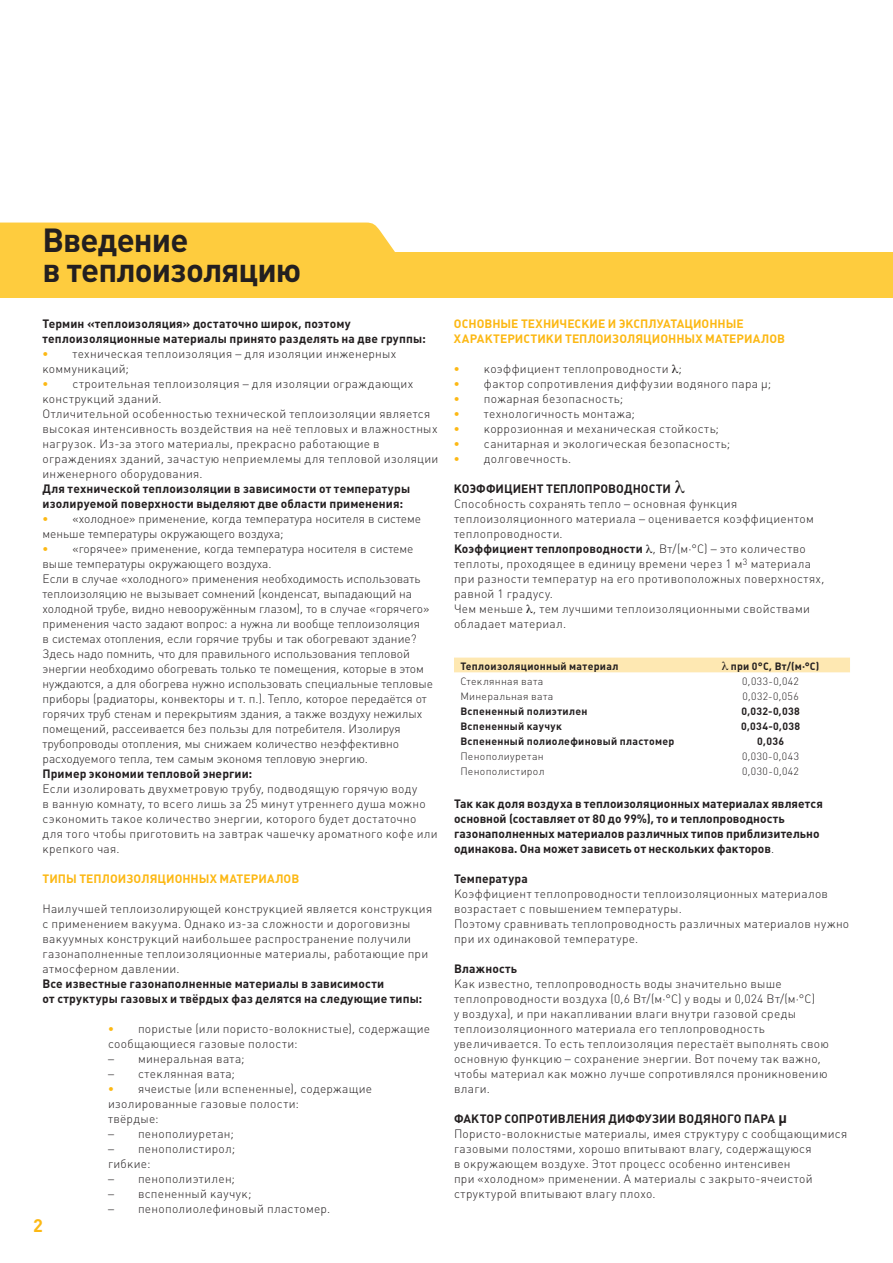
<style>
.page{position:relative;width:893px;height:1263px;background:#fff}
.page>*{position:absolute;margin:0;border:0;box-sizing:border-box;transform-origin:0 0}
.t1{font:700 33px/30px "Plumb";letter-spacing:-.03em;color:#231f20}
.t2{font:700 18px "Plumb";color:#fcb814}
.t3{font:300 12px/15px "Plumb";letter-spacing:.02em;color:#231f20}
.t4{font:300 12px/15px "Plumb";color:#231f20}
.t5{font:700 12px/15px "Plumb";letter-spacing:.01em;color:#231f20}
.t6{font:700 12px/15px "Plumb";color:#fcb814}
.t7{font:700 10.5px "Plumb";letter-spacing:.025em;color:#231f20}
.t8{font:300 10.5px "Plumb";letter-spacing:.03em;color:#231f20}
.s1{font-weight:700;color:#fcb814}
.s2{font-weight:700}
.s3{font-weight:300}
.s4{font-weight:700;font-size:15px}
</style>
<div class="page">
<svg style="left:0;top:223px;width:423px;height:30px;background:#fed04e"></svg>
<div style="left:0;top:253px;width:893px;height:45px;background:#fecc3e"></div>
<div style="left:454px;top:658px;width:396px;height:14px;background:#fee8b2"></div>
<h1 class="t1" style="left:43px;top:225px;width:260px">Введение<br>в теплоизоляцию</h1>
<p class="t5" style="left:43px;top:316px;width:385px">Термин «теплоизоляция» достаточно широк, поэтому теплоизоляционные материалы принято разделять на две группы:</p>
<p class="t3" style="left:43px;top:346px;width:355px"><span class="s1">•</span> техническая теплоизоляция – для изоляции инженерных коммуникаций;</p>
<p class="t3" style="left:43px;top:376px;width:397px"><span class="s1">•</span> строительная теплоизоляция – для изоляции ограждающих конструкций зданий.<br>Отличительной особенностью технической теплоизоляции является высокая интенсивность воздействия на неё тепловых и влажностных нагрузок. Из-за этого материалы, прекрасно работающие в ограждениях зданий, зачастую неприемлемы для тепловой изоляции инженерного оборудования.</p>
<p class="t5" style="left:43px;top:481px;width:369px">Для технической теплоизоляции в зависимости от температуры изолируемой поверхности выделяют две области применения:</p>
<p class="t4" style="left:43px;top:511px;width:380px"><span class="s1">•</span> «холодное» применение, когда температура носителя в системе меньше температуры окружающего воздуха;</p>
<p class="t4" style="left:43px;top:541px;width:392px"><span class="s1">•</span> «горячее» применение, когда температура носителя в системе выше температуры окружающего воздуха.<br>Если в случае «холодного» применения необходимость использовать теплоизоляцию не вызывает сомнений (конденсат, выпадающий на холодной трубе, видно невооружённым глазом), то в случае «горячего» применения часто задают вопрос: а нужна ли вообще теплоизоляция<br>в системах отопления, если горячие трубы и так обогревают здание?<br>Здесь надо помнить, что для правильного использования тепловой энергии необходимо обогревать только те помещения, которые в этом нуждаются, а для обогрева нужно использовать специальные тепловые приборы (радиаторы, конвекторы и т. п.). Тепло, которое передаётся от горячих труб стенам и перекрытиям здания, а также воздуху нежилых помещений, рассеивается без пользы для потребителя. Изолируя трубопроводы отопления, мы снижаем количество неэффективно расходуемого тепла, тем самым экономя тепловую энергию.</p>
<p class="t5" style="left:43px;top:766px;width:211px">Пример экономии тепловой энергии:</p>
<p class="t3" style="left:43px;top:781px;width:397px">Если изолировать двухметровую трубу, подводящую горячую воду<br>в ванную комнату, то всего лишь за 25 минут утреннего душа можно сэкономить такое количество энергии, которого будет достаточно для того чтобы приготовить на завтрак чашечку ароматного кофе или крепкого чая.</p>
<p class="t6" style="left:43px;top:871px;width:258px">ТИПЫ ТЕПЛОИЗОЛЯЦИОННЫХ МАТЕРИАЛОВ</p>
<p class="t3" style="left:43px;top:901px;width:391px">Наилучшей теплоизолирующей конструкцией является конструкция с применением вакуума. Однако из-за сложности и дороговизны вакуумных конструкций наибольшее распространение получили газонаполненные теплоизоляционные материалы, работающие при атмосферном давлении.</p>
<p class="t5" style="left:43px;top:976px;width:381px">Все известные газонаполненные материалы в зависимости<br>от структуры газовых и твёрдых фаз делятся на следующие типы:</p>
<h2 class="t2" style="left:33px;top:1216px;width:11px">2</h2>
<p class="t3" style="left:108px;top:1021px;width:324px"><span class="s1">•</span> пористые (или пористо-волокнистые), содержащие сообщающиеся газовые полости:</p>
<p class="t3" style="left:108px;top:1051px;width:138px">– минеральная вата;</p>
<p class="t3" style="left:108px;top:1066px;width:129px">– стеклянная вата;</p>
<p class="t3" style="left:108px;top:1081px;width:266px"><span class="s1">•</span> ячеистые (или вспененные), содержащие изолированные газовые полости:<br>твёрдые:</p>
<p class="t3" style="left:108px;top:1126px;width:127px">– пенополиуретан;</p>
<p class="t3" style="left:108px;top:1141px;width:129px">– пенополистирол; гибкие:</p>
<p class="t3" style="left:108px;top:1171px;width:128px">– пенополиэтилен;</p>
<p class="t3" style="left:108px;top:1186px;width:145px">– вспененный каучук;</p>
<p class="t3" style="left:108px;top:1201px;width:224px">– пенополиолефиновый пластомер.</p>
<p class="t6" style="left:454px;top:316px;width:332px">ОСНОВНЫЕ ТЕХНИЧЕСКИЕ И ЭКСПЛУАТАЦИОННЫЕ<br>ХАРАКТЕРИСТИКИ ТЕПЛОИЗОЛЯЦИОННЫХ МАТЕРИАЛОВ</p>
<p class="t3" style="left:454px;top:361px;width:229px"><span class="s1">•</span> коэффициент теплопроводности ;</p>
<p class="t3" style="left:454px;top:376px;width:319px"><span class="s1">•</span> фактор сопротивления диффузии водяного пара µ;</p>
<p class="t3" style="left:454px;top:391px;width:171px"><span class="s1">•</span> пожарная безопасность;</p>
<p class="t3" style="left:454px;top:406px;width:182px"><span class="s1">•</span> технологичность монтажа;</p>
<p class="t3" style="left:454px;top:421px;width:267px"><span class="s1">•</span> коррозионная и механическая стойкость;</p>
<p class="t3" style="left:454px;top:436px;width:278px"><span class="s1">•</span> санитарная и экологическая безопасность;</p>
<p class="t3" style="left:454px;top:451px;width:119px"><span class="s1">•</span> долговечность.</p>
<p class="t5" style="left:454px;top:481px;width:219px">КОЭФФИЦИЕНТ ТЕПЛОПРОВОДНОСТИ</p>
<p class="t3" style="left:454px;top:496px;width:372px">Способность сохранять тепло – основная функция теплоизоляционного материала – оценивается коэффициентом теплопроводности.<br><span class="s2">Коэффициент теплопроводности</span> , Вт/(м·°С) – это количество теплоты, проходящее в единицу времени через 1 м<sup>3</sup> материала при разности температур на его противоположных поверхностях, равной 1 градусу.<br>Чем меньше , тем лучшими теплоизоляционными свойствами обладает материал.</p>
<p class="t7" style="left:460px;top:660px;width:160px">Теплоизоляционный материал</p>
<p class="t7" style="left:731px;top:660px;width:90px">при 0°С, Вт/(м·°С)</p>
<p class="t8" style="left:460px;top:675px;width:85px">Стеклянная вата</p>
<p class="t8" style="left:742px;top:675px;width:58px">0,033-0,042</p>
<p class="t8" style="left:460px;top:690px;width:94px">Минеральная вата</p>
<p class="t8" style="left:742px;top:690px;width:58px">0,032-0,056</p>
<p class="t7" style="left:460px;top:705px;width:129px">Вспененный полиэтилен</p>
<p class="t7" style="left:741px;top:705px;width:60px">0,032-0,038</p>
<p class="t7" style="left:460px;top:720px;width:103px">Вспененный каучук</p>
<p class="t7" style="left:741px;top:720px;width:60px">0,034-0,038</p>
<p class="t7" style="left:460px;top:735px;width:215px">Вспененный полиолефиновый пластомер</p>
<p class="t7" style="left:757px;top:735px;width:28px">0,036</p>
<p class="t8" style="left:460px;top:750px;width:85px">Пенополиуретан</p>
<p class="t8" style="left:742px;top:750px;width:59px">0,030-0,043</p>
<p class="t8" style="left:460px;top:765px;width:86px">Пенополистирол</p>
<p class="t8" style="left:742px;top:765px;width:58px">0,030-0,042</p>
<p class="t5" style="left:454px;top:796px;width:370px">Так как доля воздуха в теплоизоляционных материалах является основной (составляет от 80 до 99%), то и теплопроводность газонаполненных материалов различных типов приблизительно одинакова. Она может зависеть от нескольких факторов<span class="s3">.</span></p>
<p class="t5" style="left:454px;top:871px;width:75px">Температура</p>
<p class="t3" style="left:454px;top:886px;width:397px">Коэффициент теплопроводности теплоизоляционных материалов возрастает с повышением температуры.<br>Поэтому сравнивать теплопроводность различных материалов нужно при их одинаковой температуре.</p>
<p class="t5" style="left:454px;top:961px;width:65px">Влажность</p>
<p class="t3" style="left:454px;top:976px;width:376px">Как известно, теплопроводность воды значительно выше теплопроводности воздуха (0,6 Вт/(м·°С) у воды и 0,024 Вт/(м·°С)<br>у воздуха), и при накапливании влаги внутри газовой среды теплоизоляционного материала его теплопроводность увеличивается. То есть теплоизоляция перестаёт выполнять свою основную функцию – сохранение энергии. Вот почему так важно, чтобы материал как можно лучше сопротивлялся проникновению влаги.</p>
<p class="t3" style="left:454px;top:1111px;width:395px"><span class="s2">ФАКТОР СОПРОТИВЛЕНИЯ ДИФФУЗИИ ВОДЯНОГО ПАРА</span> <span class="s4">µ </span>Пористо-волокнистые материалы, имея структуру с сообщающимися газовыми полостями, хорошо впитывают влагу, содержащуюся<br>в окружающем воздухе. Этот процесс особенно интенсивен<br>при «холодном» применении. А материалы с закрыто-ячеистой структурой впитывают влагу плохо.</p>
</div>
